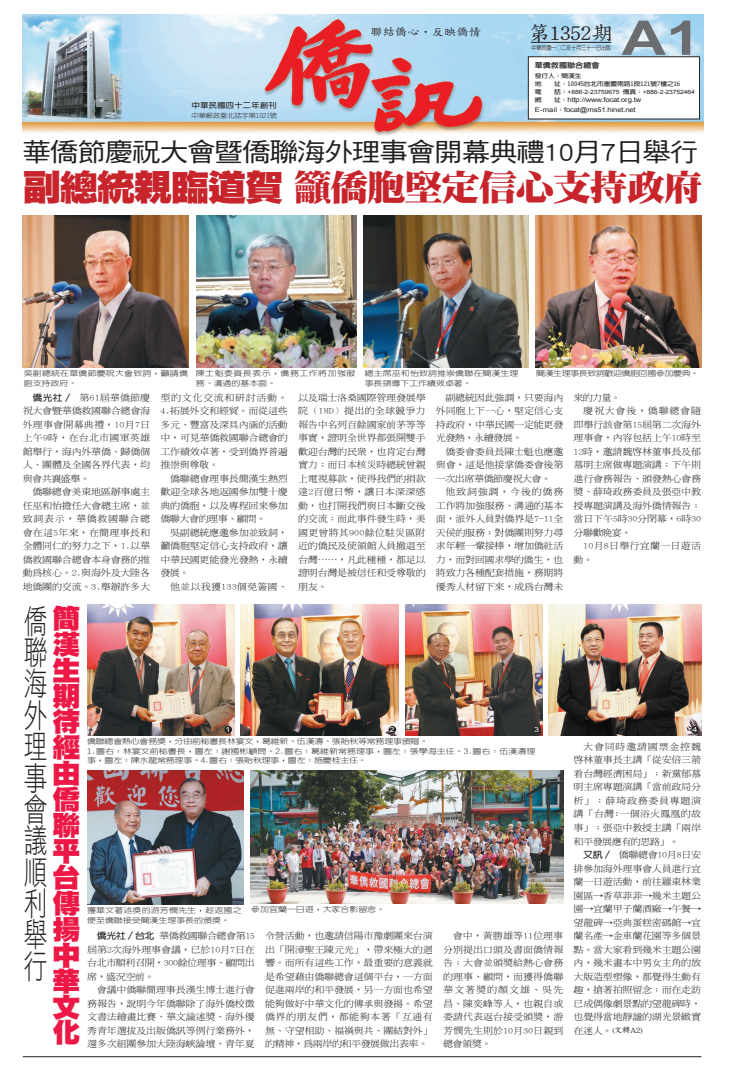
<style>
.page{position:relative;width:738px;height:1078px;background:#fff}
.page>*{position:absolute;margin:0;border:0;box-sizing:border-box;transform-origin:0 0}
.t1{font:700 47.7px "Arial";color:#6c6d70;scale:1.29 1}
.t2{font:35.7px "DF Ming Std W12";letter-spacing:-.045em;color:#c8242b;scale:1.09 1}
.t3{font:32.8px/31.3px "DF Hei Std W3";color:#231f20;text-align:justify;scale:.72 1}
.t4{font:27.1px/25.9px "DF Hei Std W12";color:#ed1845;text-align:justify;scale:1.05 1}
.t5{font:25.5px "DF Hei Std W5";letter-spacing:-.045em;color:#231f20;scale:1.12 1}
.t6{font:500 20.5px "AR Std Kai Pro";letter-spacing:-.03em;color:#231f20;scale:1.12 1}
.t7{font:500 10.8px "AR Std Kai Pro";letter-spacing:-.025em;color:#231f20;scale:1.17 1}
.t8{font:300 8.8px/13.5px "AR Ming B5";letter-spacing:-.02em;color:#231f20;text-align:justify;scale:1.14 1}
.t9{font:300 8.8px "AR Ming B5";letter-spacing:.02em;color:#231f20;scale:1.14 1}
.t10{font:300 8.8px "AR Ming B5";letter-spacing:.075em;color:#231f20;scale:1.14 1}
.t11{font:500 7.9px "AR Std Kai Pro";color:#231f20;scale:1.14 1}
.t12{font:300 7.2px/9.5px "AR New Hei B5";letter-spacing:-.03em;color:#231f20;scale:1.25 1}
.t13{font:300 7.2px/9.5px "AR New Hei B5";letter-spacing:-.01em;color:#231f20;scale:1.25 1}
.t14{font:300 7.2px/9.5px "AR New Hei B5";letter-spacing:.045em;color:#231f20;scale:1.25 1}
.t15{font:300 7.2px/9.5px "AR New Hei B5";letter-spacing:.015em;color:#231f20;scale:1.25 1}
.t16{font:300 7.2px "AR New Hei B5";letter-spacing:-.05em;color:#231f20;scale:1.25 1}
.t17{font:700 7.2px "AR New Hei B5";letter-spacing:.05em;color:#231f20;scale:1.13 1}
.t18{font:800 7.2px "AR New Hei B5";color:#231f20;scale:1.13 1}
.t19{font:7.2px "Arial";color:#fff;scale:1.25 1}
.t20{font:6.6px/9.6px "Arial";letter-spacing:-.02em;color:#231f20;scale:1.16 1}
.t21{font:300 6.4px "AR New Hei B5";letter-spacing:-.01em;color:#231f20;scale:1.12 1}
.t22{font:500 6px "AR New Hei B5";letter-spacing:-.03em;color:#231f20;scale:.85 1}
.t23{font:700 5.8px/8px "AR New Hei B5";letter-spacing:-.02em;color:#231f20;scale:1.16 1}
.t24{font:5.8px "Arial";letter-spacing:-.02em;color:#231f20;scale:1.16 1}
.s1{font-family:"AR New Hei B5";font-weight:700}
.s2{font-family:"AR New Hei B5";font-weight:700;font-size:5.8px}
.s3{font-family:"DF Hei Std W12"}
.s4{font-family:"AR Ming B5";font-weight:300;font-size:8.8px}
</style>
<div class="page">
<hr style="left:23px;top:1056px;width:677px;height:1px;background:#231f20">
<img style="left:240px;top:604px;width:158px;height:130px">
<img style="left:23px;top:15px;width:680px;height:120px">
<div style="left:528px;top:57px;width:171px;height:62px;background:#fff"></div>
<hr style="left:530px;top:42px;width:80px;height:1px;background:#231f20">
<img style="left:23px;top:16px;width:99px;height:107px">
<img style="left:535px;top:215px;width:165px;height:152px">
<img style="left:23px;top:215px;width:166px;height:152px">
<img style="left:196px;top:215px;width:160px;height:152px">
<img style="left:250px;top:770px;width:313px;height:133px">
<img style="left:363px;top:215px;width:165px;height:152px">
<img style="left:87px;top:604px;width:147px;height:130px">
<img style="left:87px;top:770px;width:156px;height:134px">
<img style="left:405px;top:604px;width:137px;height:130px">
<div style="left:224px;top:725px;width:8px;height:8px;background:#231f20;border-radius:50%"></div>
<div style="left:388px;top:725px;width:8px;height:8px;background:#231f20;border-radius:50%"></div>
<div style="left:532px;top:725px;width:8px;height:8px;background:#231f20;border-radius:50%"></div>
<img style="left:548px;top:604px;width:152px;height:130px">
<svg style="left:690px;top:725px;width:8px;height:8px"></svg>
<p class="t7" style="left:370px;top:27px;width:97px">聯結僑心‧反映僑情</p>
<h3 class="t6" style="left:527px;top:22px;width:78px">第1352期</h3>
<p class="t22" style="left:531px;top:45px;width:95px">中華民國一○二年十月三十一日出版</p>
<p class="t18" style="left:534px;top:62px;width:59px">華僑救國聯合總會</p>
<h1 class="t1" style="left:621px;top:7px;width:62px">A1</h1>
<p class="t17" style="left:192px;top:101px;width:76px">中華民國四十二年創刊</p>
<p class="t21" style="left:191px;top:112px;width:78px">中華郵政臺北誌字第1021號</p>
<p class="t23" style="left:534px;top:72px;width:42px">發行人：簡漢生地</p>
<p class="t23" style="left:554px;top:80px;width:110px">址：10045台北市重慶南路1段121號7樓之16</p>
<p class="t23" style="left:534px;top:88px;width:7px">電</p>
<p class="t24" style="left:554px;top:88px;width:123px"><span class="s1">話：</span>+886-2-23759675 <span class="s1">傳真：</span>+886-2-23752464</p>
<p class="t23" style="left:534px;top:96px;width:7px">網</p>
<p class="t20" style="left:534px;top:95px;width:93px;text-indent:19px"><span class="s2">址：</span>http://www.focat.org.tw<br>E-mail<span class="s2">：</span>focat@ms51.hinet.net</p>
<h3 class="t5" style="left:22px;top:138px;width:605px">華僑節慶祝大會暨僑聯海外理事會開幕典禮10月7日舉行</h3>
<h2 class="t2" style="left:22px;top:168px;width:625px"><span class="s3">副總統親臨道賀</span> 籲僑胞堅定信心支持政府</h2>
<p class="t15" style="left:24px;top:369px;width:133px">吳副總統在華僑節慶祝大會致詞，籲請僑胞支持政府。</p>
<p class="t14" style="left:196px;top:369px;width:129px">陳士魁委員長表示，僑務工作將加強服務、溝通的基本面。</p>
<p class="t13" style="left:364px;top:369px;width:124px">總主席巫和怡致詞推崇僑聯在簡漢生理</p>
<p class="t16" style="left:535px;top:370px;width:132px">簡漢生理事長致詞歡迎僑胞回國參加慶典。</p>
<p class="t13" style="left:364px;top:378px;width:87px">事長領導下工作績效卓著。</p>
<p class="t8" style="left:23px;top:390px;width:113px;text-indent:10px"><span class="s1">僑光社／</span> 第61屆華僑節慶祝大會暨華僑救國聯合總會海外理事會開幕典禮，10月7日上午9時，在台北市國軍英雄館舉行，海內外華僑、歸僑個人、團體及全國各界代表，均與會共襄盛舉。</p>
<p class="t8" style="left:23px;top:485px;width:113px;text-indent:10px">僑聯總會美東地區辦事處主任巫和怡擔任大會總主席，並致詞表示，華僑救國聯合總會在這5年來，在簡理事長和全體同仁的努力之下，1.以華僑救國聯合總會本身會務的推動為核心。2.與海外及大陸各地僑團的交流。3.舉辦許多大</p>
<p class="t8" style="left:160px;top:390px;width:113px">型的文化交流和研討活動。4.拓展外交和經貿。而從這些多元、豐富及深具內涵的活動中，可見華僑救國聯合總會的工作績效卓著，受到僑界普遍推崇與尊敬。</p>
<p class="t8" style="left:160px;top:471px;width:113px;text-indent:10px">僑聯總會理事長簡漢生熱烈歡迎全球各地返國參加雙十慶典的僑胞，以及專程回來參加僑聯大會的理事、顧問。</p>
<p class="t8" style="left:160px;top:525px;width:113px;text-indent:10px">吳副總統應邀參加並致詞，籲僑胞堅定信心支持政府，讓中華民國更能發光發熱，永續發展。</p>
<p class="t9" style="left:170px;top:582px;width:105px">他並以我獲133個免簽國、</p>
<p class="t8" style="left:298px;top:390px;width:113px">以及瑞士洛桑國際管理發展學院（IMD）提出的全球競爭力報告中名列百餘國家前茅等等事實，證明全世界都張開雙手歡迎台灣的民眾，也肯定台灣實力；而日本核災時總統曾親上電視募款，使得我們的捐款達2百億日幣，讓日本深深感動，也打開我們與日本斷交後的交流；而此事件發生時，美國更曾將其900餘位駐災區附近的僑民及使領館人員撤退至台灣……，凡此種種，都足以證明台灣是被信任和受尊敬的朋友。</p>
<p class="t8" style="left:435px;top:390px;width:113px;text-indent:10px">副總統因此強調，只要海內外同胞上下一心，堅定信心支持政府，中華民國一定能更發光發熱，永續發展。</p>
<p class="t8" style="left:435px;top:444px;width:113px;text-indent:10px">僑委會委員長陳士魁也應邀與會，這是他接掌僑委會後第一次出席華僑節慶祝大會。</p>
<p class="t8" style="left:435px;top:485px;width:113px;text-indent:10px">他致詞強調，今後的僑務工作將加強服務、溝通的基本面，派外人員對僑界是7-11全天侯的服務；對僑團則努力尋求年輕一輩接棒，增加僑社活力，而對回國求學的僑生，也將致力各種配套措施，務期將優秀人材留下來，成為台灣未</p>
<h3 class="t3" style="left:24px;top:604px;width:33px">僑聯海外理事會議順利舉行</h3>
<h3 class="t4" style="left:52px;top:604px;width:28px">簡漢生期待經由僑聯平台傳揚中華文化</h3>
<p class="t19" style="left:225px;top:725px;width:6px">1</p>
<p class="t19" style="left:389px;top:725px;width:6px">2</p>
<p class="t19" style="left:533px;top:725px;width:6px">3</p>
<p class="t12" style="left:87px;top:736px;width:360px">僑聯總會熱心會務獎，分由前秘書長林宴文，葛維新、伍漢濤、張貽秋等常務理事頒贈。<br>1.圖右：林宴文前秘書長，圖左：謝國彬顧問。2.圖右：葛維新常務理事，圖左：張學海主任。3.圖右：伍漢濤理事，圖左：陳水龍常務理事。4.圖右：張貽秋理事，圖左：施慶桂主任。</p>
<p class="t13" style="left:251px;top:904px;width:108px">參加宜蘭一日遊，大家合影留念。</p>
<p class="t13" style="left:87px;top:905px;width:125px">獲華文著述獎的游芳憫先生，趁返國之便至僑聯接受簡漢生理事長的頒獎。</p>
<p class="t8" style="left:265px;top:928px;width:148px">令營活動，也邀請信陽市豫劇團來台演出「開漳聖王陳元光」，帶來極大的迴響。而所有這些工作，最重要的意義就是希望藉由僑聯總會這個平台，一方面促進兩岸的和平發展，另一方面也希望能夠做好中華文化的傳承與發揚。希望僑界的朋友們，都能夠本著「互通有無、守望相助、福禍與共、團結對外」的精神，為兩岸的和平發展做出表率。</p>
<p class="t8" style="left:87px;top:928px;width:148px;text-indent:10px"><span class="s1">僑光社／台北</span> 華僑救國聯合總會第15屆第2次海外理事會議，已於10月7日在台北市順利召開，300餘位理事、顧問出席，盛況空前。</p>
<p class="t8" style="left:87px;top:982px;width:148px;text-indent:10px">會議中僑聯簡理事長漢生博士進行會務報告，說明今年僑聯除了海外僑校徵文書法繪畫比賽、華文論述獎、海外優秀青年選拔及出版僑訊等例行業務外，還多次組團參加大陸海峽論壇、青年夏</p>
<p class="t8" style="left:442px;top:929px;width:107px;text-indent:10px">會中，黃勝雄等11位理事分別提出口頭及書面僑情報告；大會並頒獎給熱心會務的理事、顧問，而獲得僑聯華文著獎的顏文雄、吳先昌、陳奕峰等人，也親自或委請代表返台接受頒獎，游芳憫先生則於10月30日親到總會領獎。</p>
<p class="t8" style="left:573px;top:390px;width:43px">來的力量。</p>
<p class="t10" style="left:582px;top:406px;width:105px">慶祝大會後，僑聯總會隨</p>
<p class="t8" style="left:573px;top:417px;width:113px">即舉行該會第15屆第二次海外</p>
<p class="t8" style="left:573px;top:431px;width:113px">理事會，內容包括上午10時至</p>
<p class="t8" style="left:573px;top:444px;width:113px">12時，邀請魏啟林董事長及郁</p>
<p class="t8" style="left:573px;top:458px;width:113px">慕明主席做專題演講；下午則</p>
<p class="t8" style="left:573px;top:471px;width:113px">進行會務報告、頒發熱心會務</p>
<p class="t8" style="left:573px;top:485px;width:113px">獎、薛琦政務委員及張亞中教</p>
<p class="t8" style="left:573px;top:498px;width:113px">授專題演講及海外僑情報告；</p>
<p class="t8" style="left:573px;top:512px;width:113px">當日下午5時30分閉幕，6時30</p>
<p class="t8" style="left:573px;top:525px;width:52px">分聯歡晚宴。</p>
<p class="t9" style="left:582px;top:541px;width:105px">10月8日舉行宜蘭一日遊活</p>
<p class="t8" style="left:573px;top:552px;width:19px">動。</p>
<p class="t19" style="left:691px;top:725px;width:6px">4</p>
<p class="t8" style="left:573px;top:739px;width:113px;text-indent:10px">大會同時邀請國票金控魏啟林董事長主講「從安倍三箭看台灣經濟困局」；新黨郁慕明主席專題演講「當前政局分析」；薛琦政務委員專題演講「台灣:一個浴火鳳凰的故事」；張亞中教授主講「兩岸和平發展應有的思路」。</p>
<p class="t8" style="left:573px;top:847px;width:113px;text-indent:10px"><span class="s1">又訊／</span> 僑聯總會10月8日安排參加海外理事會人員進行宜蘭一日遊活動，前往羅東林業園區→香草菲菲→幾米主題公園→宜蘭甲子蘭酒廠→午餐→望龍碑→亞典蛋糕密碼館→宜蘭名產→金車蘭花園等多個景點。當大家看到幾米主題公園內，幾米畫本中男女主角的放大版造型塑像，都覺得生動有趣，搶著拍照留念；而在走訪已成偶像劇景點的望龍碑時，也覺得當地靜謐的湖光景緻實</p>
<p class="t11" style="left:573px;top:1026px;width:63px"><span class="s4">在迷人。</span>(文轉A2)</p>
</div>
